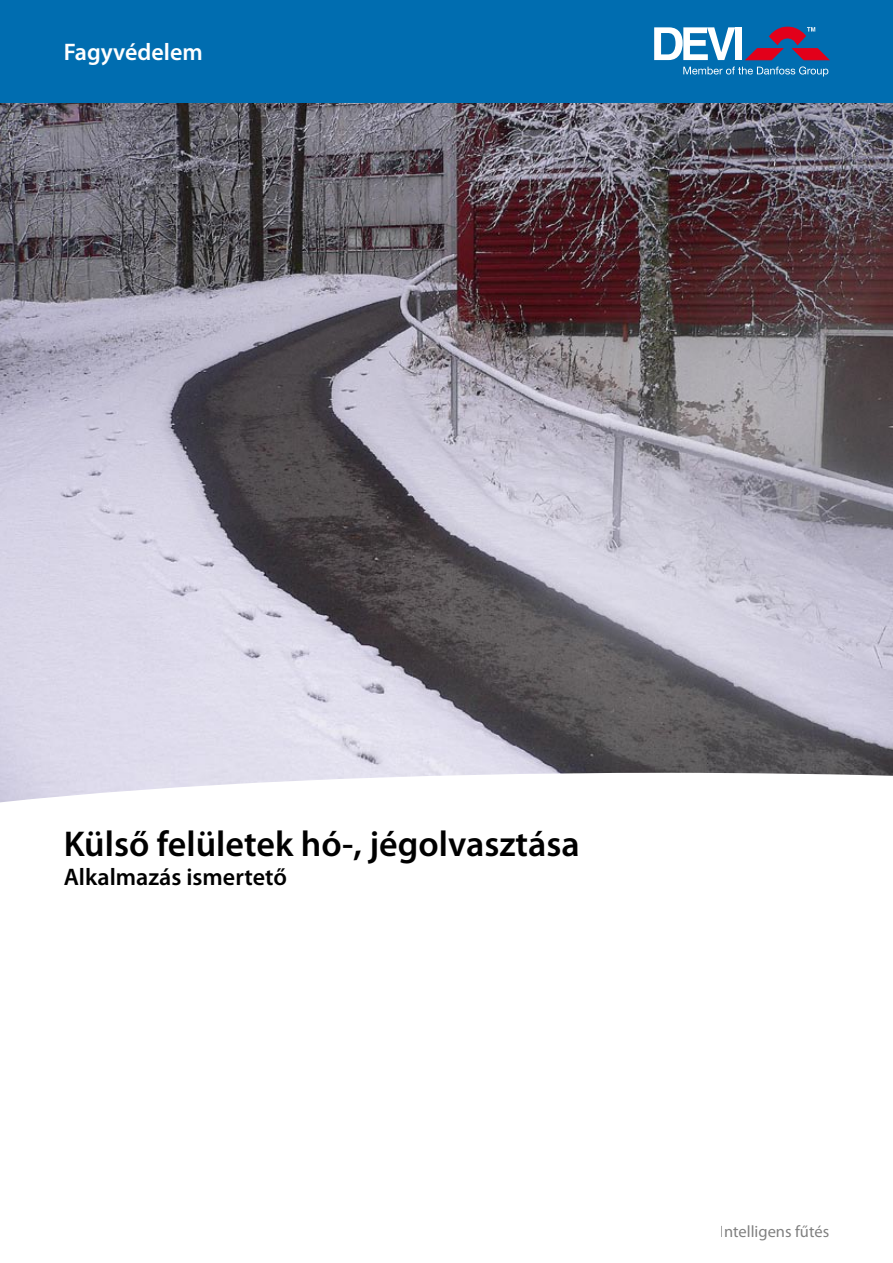
<style>
.page{position:relative;width:893px;height:1263px;background:#fff}
.page>*{position:absolute;margin:0;border:0;box-sizing:border-box;transform-origin:0 0}
.t1{font:600 36px "Myriad Pro";color:#000}
.t2{font:600 24px "Myriad Pro";color:#000}
.t3{font:600 24px "Myriad Pro";color:#fff}
.t4{font:16.5px "Myriad Pro";color:#000}
</style>
<div class="page">
<img style="left:0;top:102px;width:893px;height:700px">
<div style="left:0;top:0;width:893px;height:102px;background:#006db0"></div>
<svg style="left:654px;top:27px;width:81px;height:33px"></svg>
<div style="left:735px;top:27px;width:6px;height:33px;background:#fff"></div>
<svg style="left:745px;top:27px;width:85px;height:33px"></svg>
<svg style="left:683px;top:67px;width:145px;height:9px"></svg>
<p class="t3" style="left:64px;top:36px;width:141px">Fagyvédelem</p>
<p class="t1" style="left:64px;top:821px;width:517px">Külső felületek hó-, jégolvasztása</p>
<p class="t2" style="left:64px;top:862px;width:225px">Alkalmazás ismertető</p>
<p class="t4" style="left:720px;top:1221px;width:111px">Intelligens fűtés</p>
</div>
